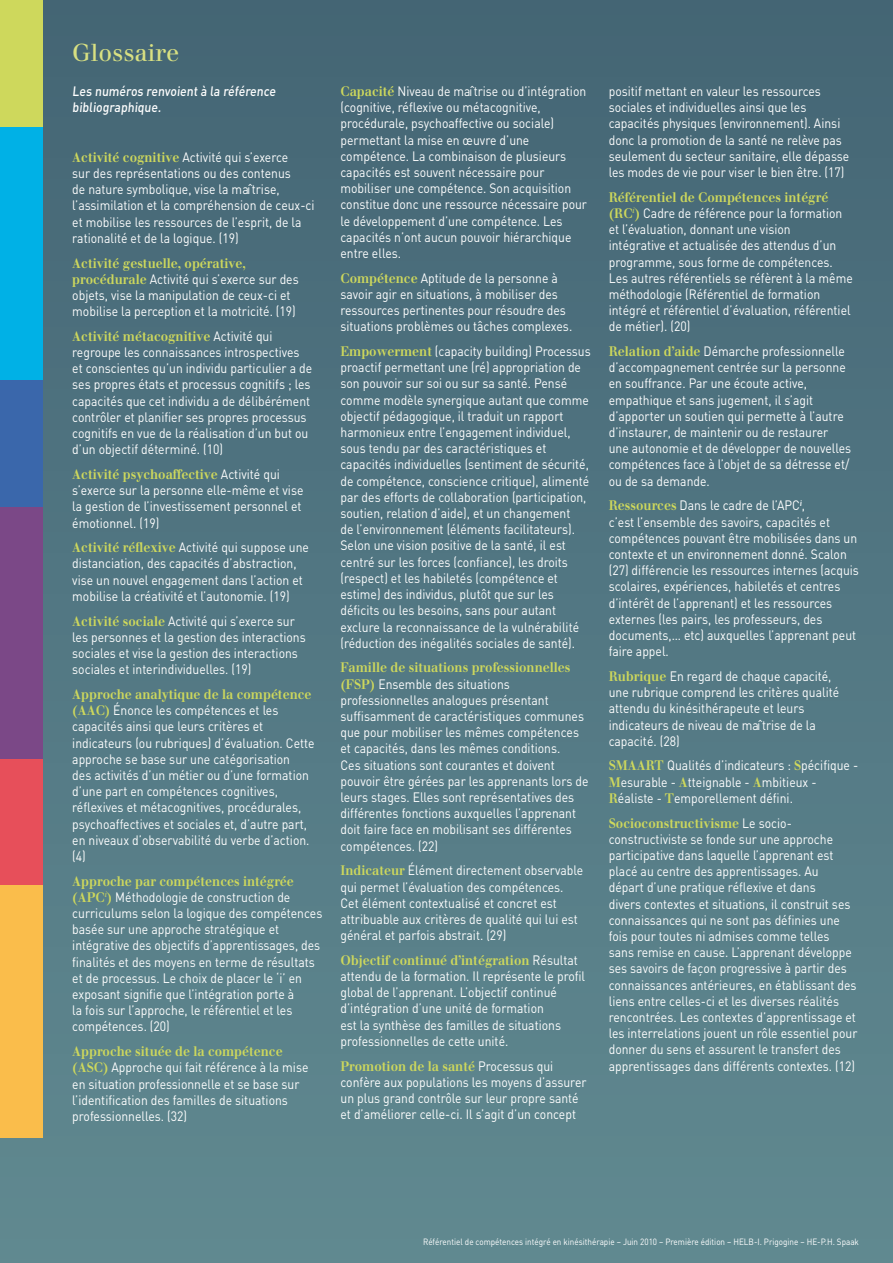
<style>
.page{position:relative;width:893px;height:1263px;background:#fff}
.page>*{position:absolute;margin:0;border:0;box-sizing:border-box;transform-origin:0 0}
.t1{font:24px "Justus";color:#d8e082}
.t2{font:13.5px/16.2px "DIN";color:#fff;scale:.9 1}
.t3{font:700 13.5px "Justus";color:#ced85c;scale:.9 1}
.t4{font:500 13.5px/16.2px "DIN";color:#fff;scale:.9 1}
.t5{font:9px "DIN";color:#fff;scale:.9 1}
.s1{font-family:"Justus";font-weight:700;color:#ced85c}
.s2{font-family:"DIN";font-weight:400;color:#fff}
</style>
<div class="page">
<div style="left:0;top:0;width:893px;height:1263px;background:linear-gradient(to bottom,#446575,#618a91)"></div>
<div style="left:0;top:885px;width:43px;height:252px;background:#fabd4b"></div>
<div style="left:0;top:759px;width:43px;height:126px;background:#e74f5a"></div>
<div style="left:0;top:506px;width:43px;height:253px;background:#7b4887"></div>
<div style="left:0;top:380px;width:43px;height:126px;background:#3a67ab"></div>
<div style="left:0;top:127px;width:43px;height:253px;background:#00b1e6"></div>
<div style="left:0;top:0;width:43px;height:127px;background:#ced85c"></div>
<h1 class="t1" style="left:72px;top:39px;width:109px">Glossaire</h1>
<p class="t4" style="left:72px;top:83px;width:229px">Les numéros renvoient à la référence bibliographique.</p>
<p class="t2" style="left:72px;top:149px;width:271px"><span class="s1">Activité cognitive</span> Activité qui s’exerce<br>sur des représentations ou des contenus<br>de nature symbolique, vise la maîtrise, l’assimilation et la compréhension de ceux-ci et mobilise les ressources de l’esprit, de la rationalité et de la logique. (19)</p>
<p class="t3" style="left:72px;top:255px;width:194px">Activité gestuelle, opérative,</p>
<p class="t2" style="left:72px;top:270px;width:253px"><span class="s1">procédurale</span> Activité qui s’exerce sur des objets, vise la manipulation de ceux-ci et mobilise la perception et la motricité. (19)</p>
<p class="t3" style="left:72px;top:328px;width:224px">Activité métacognitive <span class="s2">Activité qui</span></p>
<p class="t2" style="left:72px;top:344px;width:268px">regroupe les connaissances introspectives et conscientes qu’un individu particulier a de ses propres états et processus cognitifs ; les capacités que cet individu a de délibérément contrôler et planifier ses propres processus cognitifs en vue de la réalisation d’un but ou d’un objectif déterminé. (10)</p>
<p class="t3" style="left:72px;top:466px;width:232px">Activité psychoaffective <span class="s2">Activité qui</span></p>
<p class="t2" style="left:72px;top:482px;width:258px">s’exerce sur la personne elle-même et vise la gestion de l’investissement personnel et émotionnel. (19)</p>
<p class="t2" style="left:72px;top:539px;width:265px"><span class="s1">Activité réflexive</span> Activité qui suppose une distanciation, des capacités d’abstraction, vise un nouvel engagement dans l’action et mobilise la créativité et l’autonomie. (19)</p>
<p class="t2" style="left:72px;top:612px;width:261px"><span class="s1">Activité sociale</span> Activité qui s’exerce sur les personnes et la gestion des interactions sociales et vise la gestion des interactions sociales et interindividuelles. (19)</p>
<p class="t3" style="left:72px;top:686px;width:267px">Approche analytique de la compétence</p>
<p class="t2" style="left:72px;top:702px;width:271px"><span class="s1">(AAC)</span> Énonce les compétences et les capacités ainsi que leurs critères et indicateurs (ou rubriques) d’évaluation. Cette approche se base sur une catégorisation<br>des activités d’un métier ou d’une formation d’une part en compétences cognitives, réflexives et métacognitives, procédurales, psychoaffectives et sociales et, d’autre part, en niveaux d’observabilité du verbe d’action. (4)</p>
<p class="t3" style="left:72px;top:873px;width:248px">Approche par compétences intégrée</p>
<p class="t2" style="left:72px;top:888px;width:279px"><span class="s1">(APC</span><sup>i</sup><span class="s1">)</span> Méthodologie de construction de curriculums selon la logique des compétences basée sur une approche stratégique et intégrative des objectifs d’apprentissages, des finalités et des moyens en terme de résultats et de processus. Le choix de placer le ‘i’ en exposant signifie que l’intégration porte à<br>la fois sur l’approche, le référentiel et les compétences. (20)</p>
<p class="t3" style="left:72px;top:1043px;width:235px">Approche située de la compétence</p>
<p class="t2" style="left:72px;top:1059px;width:264px"><span class="s1">(ASC)</span> Approche qui fait référence à la mise en situation professionnelle et se base sur l’identification des familles de situations professionnelles. (32)</p>
<p class="t2" style="left:340px;top:83px;width:275px"><span class="s1">Capacité</span> Niveau de maîtrise ou d’intégration (cognitive, réflexive ou métacognitive, procédurale, psychoaffective ou sociale) permettant la mise en œuvre d’une compétence. La combinaison de plusieurs capacités est souvent nécessaire pour mobiliser une compétence. Son acquisition constitue donc une ressource nécessaire pour le développement d’une compétence. Les capacités n’ont aucun pouvoir hiérarchique entre elles.</p>
<p class="t2" style="left:340px;top:269px;width:259px"><span class="s1">Compétence</span> Aptitude de la personne à savoir agir en situations, à mobiliser des ressources pertinentes pour résoudre des situations problèmes ou tâches complexes.</p>
<p class="t2" style="left:340px;top:343px;width:280px"><span class="s1">Empowerment</span> (capacity building) Processus proactif permettant une (ré) appropriation de son pouvoir sur soi ou sur sa santé. Pensé comme modèle synergique autant que comme objectif pédagogique, il traduit un rapport harmonieux entre l’engagement individuel, sous tendu par des caractéristiques et capacités individuelles (sentiment de sécurité, de compétence, conscience critique), alimenté par des efforts de collaboration (participation, soutien, relation d’aide), et un changement<br>de l’environnement (éléments facilitateurs).<br>Selon une vision positive de la santé, il est centré sur les forces (confiance), les droits (respect) et les habiletés (compétence et estime) des individus, plutôt que sur les déficits ou les besoins, sans pour autant exclure la reconnaissance de la vulnérabilité (réduction des inégalités sociales de santé).</p>
<p class="t3" style="left:340px;top:659px;width:257px">Famille de situations professionnelles</p>
<p class="t2" style="left:340px;top:675px;width:277px"><span class="s1">(FSP)</span> Ensemble des situations professionnelles analogues présentant suffisamment de caractéristiques communes que pour mobiliser les mêmes compétences et capacités, dans les mêmes conditions.<br>Ces situations sont courantes et doivent pouvoir être gérées par les apprenants lors de leurs stages. Elles sont représentatives des différentes fonctions auxquelles l’apprenant doit faire face en mobilisant ses différentes compétences. (22)</p>
<p class="t2" style="left:340px;top:862px;width:271px"><span class="s1">Indicateur</span> Élément directement observable qui permet l’évaluation des compétences.<br>Cet élément contextualisé et concret est attribuable aux critères de qualité qui lui est général et parfois abstrait. (29)</p>
<p class="t3" style="left:340px;top:952px;width:265px">Objectif continué d’intégration <span class="s2">Résultat</span></p>
<p class="t2" style="left:340px;top:968px;width:273px">attendu de la formation. Il représente le profil global de l’apprenant. L’objectif continué d’intégration d’une unité de formation<br>est la synthèse des familles de situations professionnelles de cette unité.</p>
<p class="t3" style="left:340px;top:1057px;width:238px">Promotion de la santé <span class="s2">Processus qui</span></p>
<p class="t2" style="left:340px;top:1073px;width:275px">confère aux populations les moyens d’assurer un plus grand contrôle sur leur propre santé et d’améliorer celle-ci. Il s’agit d’un concept</p>
<p class="t2" style="left:609px;top:83px;width:269px">positif mettant en valeur les ressources sociales et individuelles ainsi que les capacités physiques (environnement). Ainsi donc la promotion de la santé ne relève pas seulement du secteur sanitaire, elle dépasse les modes de vie pour viser le bien être. (17)</p>
<p class="t3" style="left:609px;top:189px;width:245px">Référentiel de Compétences intégré</p>
<p class="t2" style="left:609px;top:205px;width:273px"><span class="s1">(RC</span><sup>i</sup><span class="s1">)</span> Cadre de référence pour la formation et l’évaluation, donnant une vision<br>intégrative et actualisée des attendus d’un programme, sous forme de compétences.<br>Les autres référentiels se réfèrent à la même méthodologie (Référentiel de formation intégré et référentiel d’évaluation, référentiel de métier). (20)</p>
<p class="t2" style="left:609px;top:343px;width:271px"><span class="s1">Relation d’aide</span> Démarche professionnelle d’accompagnement centrée sur la personne en souffrance. Par une écoute active, empathique et sans jugement, il s’agit d’apporter un soutien qui permette à l’autre d’instaurer, de maintenir ou de restaurer une autonomie et de développer de nouvelles compétences face à l’objet de sa détresse et/ ou de sa demande.</p>
<p class="t2" style="left:609px;top:497px;width:280px"><span class="s1">Ressources</span> Dans le cadre de l’APC<sup>i</sup>,<br>c’est l’ensemble des savoirs, capacités et compétences pouvant être mobilisées dans un contexte et un environnement donné. Scalon (27) différencie les ressources internes (acquis scolaires, expériences, habiletés et centres d’intérêt de l’apprenant) et les ressources externes (les pairs, les professeurs, des documents,… etc) auxquelles l’apprenant peut faire appel.</p>
<p class="t2" style="left:609px;top:668px;width:258px"><span class="s1">Rubrique</span> En regard de chaque capacité, une rubrique comprend les critères qualité attendu du kinésithérapeute et leurs indicateurs de niveau de maîtrise de la capacité. (28)</p>
<p class="t2" style="left:609px;top:757px;width:279px"><span class="s1">SMAART</span> Qualités d’indicateurs : <span class="s1">S</span>pécifique -<br><span class="s1">M</span>esurable - <span class="s1">A</span>tteignable - <span class="s1">A</span>mbitieux -<br><span class="s1">R</span>éaliste - <span class="s1">T</span>emporellement défini.</p>
<p class="t3" style="left:609px;top:814px;width:205px">Socioconstructivisme <span class="s2">Le socio-</span></p>
<p class="t2" style="left:609px;top:830px;width:278px">constructiviste se fonde sur une approche participative dans laquelle l’apprenant est placé au centre des apprentissages. Au<br>départ d’une pratique réflexive et dans<br>divers contextes et situations, il construit ses connaissances qui ne sont pas définies une fois pour toutes ni admises comme telles sans remise en cause. L’apprenant développe ses savoirs de façon progressive à partir des connaissances antérieures, en établissant des liens entre celles-ci et les diverses réalités rencontrées. Les contextes d’apprentissage et les interrelations jouent un rôle essentiel pour donner du sens et assurent le transfert des apprentissages dans différents contextes. (12)</p>
<p class="t5" style="left:423px;top:1236px;width:486px">Référentiel de compétences intégré en kinésithérapie – Juin 2010 – Première édition – HELB-I. Prigogine – HE-P.H. Spaak</p>
</div>
